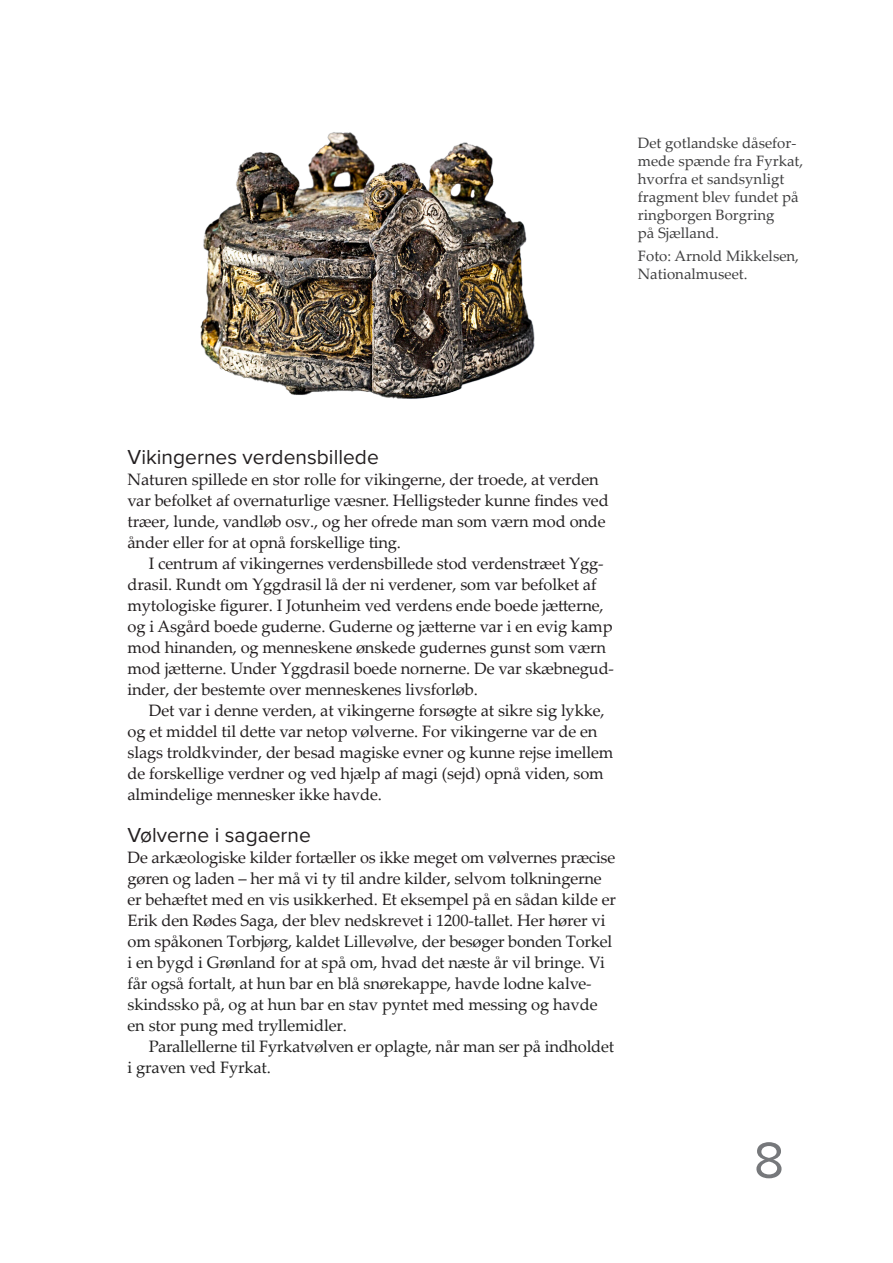
<style>
.page{position:relative;width:893px;height:1263px;background:#fff}
.page>*{position:absolute;margin:0;border:0;box-sizing:border-box;transform-origin:0 0}
.t1{font:52.5px "Proxima Nova";color:#76787b}
.Rubrik{font:21px "Proxima Nova";color:#231f20}
.Normal_0{font:16.5px/21px "Palatino Linotype";letter-spacing:-.01em;color:#231f20}
.t2{font:16.5px/21px "Palatino Linotype";letter-spacing:-.015em;color:#222}
.Billedtekst{font:15px/18px "Palatino Linotype";color:#3e3e3f}
.s1{color:#222}
</style>
<div class="page">
<img style="left:200px;top:132px;width:335px;height:267px">
<p class="Billedtekst" style="left:638px;top:134px;width:167px">Det gotlandske dåsefor&shy;mede spænde fra Fyrkat, hvorfra et sandsynligt fragment blev fundet på ringborgen Borgring<br>på Sjælland.</p>
<p class="Billedtekst" style="left:638px;top:246px;width:163px">Foto: Arnold Mikkelsen,<br>Nationalmuseet.</p>
<p class="Rubrik" style="left:128px;top:441px;width:253px">Vikingernes verdensbillede</p>
<p class="Normal_0" style="left:128px;top:468px;width:483px">Naturen spillede en stor rolle for vikingerne, der troede, at verden var befolket af overnaturlige væsner. Helligsteder kunne findes ved træer, lunde, vandløb osv., og her ofrede man som værn mod onde ånder eller for at opnå forskellige ting.</p>
<p class="Normal_0" style="left:128px;top:552px;width:488px;text-indent:21px">I centrum af vikingernes verdensbillede stod verdenstræet Ygg&shy;drasil. Rundt om Yggdrasil lå der ni verdener, som var befolket af mytologiske figurer. I Jotunheim ved verdens ende boede jætterne, og i Asgård boede guderne. Guderne og jætterne var i en evig kamp mod hinanden, og menneskene ønskede gudernes gunst som værn mod jætterne. Under Yggdrasil boede nornerne. De var skæbnegud&shy;inder, der bestemte over menneskenes livsforløb.</p>
<p class="Normal_0" style="left:128px;top:699px;width:487px;text-indent:21px">Det var i denne verden, at vikingerne forsøgte at sikre sig lykke, og et middel til dette var netop vølverne. For vikingerne var de en slags troldkvinder, der besad magiske evner og kunne rejse imellem de forskellige verdner og ved hjælp af magi (sejd) opnå viden, som almindelige mennesker ikke havde.</p>
<p class="Rubrik" style="left:128px;top:819px;width:185px">Vølverne i sagaerne</p>
<p class="Normal_0" style="left:128px;top:846px;width:490px">De arkæologiske kilder fortæller os ikke meget om vølvernes præcise gøren og laden – her må vi ty til andre kilder, selvom tolkningerne er behæftet med en vis usikkerhed. Et eksempel på en sådan kilde er Erik den Rødes Saga, der blev nedskrevet i 1200-tallet. Her hører vi om spåkonen <span class="s1">Torbjørg, kaldet Lillevølve, der besøger bonden Torkel i en bygd i Grønland for at spå om, hvad det næste år vil bringe. Vi får også fortalt, at hun bar en blå snørekappe, havde lodne kalve&shy;skindssko på, og at hun bar en stav pyntet med messing og havde en stor pung med tryllemidler.</span></p>
<p class="t2" style="left:128px;top:1035px;width:488px;text-indent:21px">Parallellerne til Fyrkatvølven er oplagte, når man ser på indholdet i graven ved Fyrkat.</p>
<h1 class="t1" style="left:754px;top:1121px;width:32px">8</h1>
</div>
